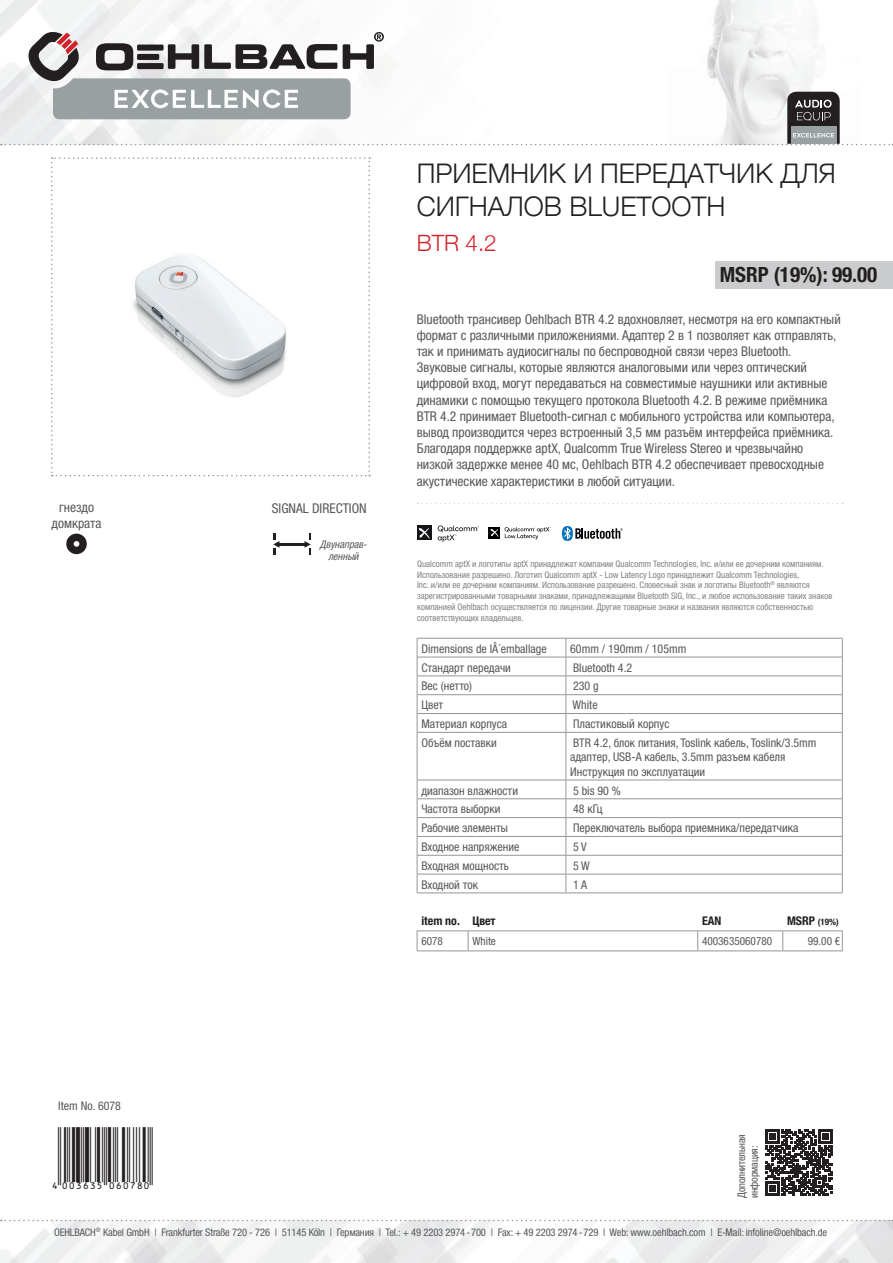
<style>
.page{position:relative;width:893px;height:1263px;background:#fff}
.page>*{position:absolute;margin:0;border:0;box-sizing:border-box;transform-origin:0 0}
.t1{font:300 27px/32.4px "Helvetica Neue";color:#231f20}
.t2{font:27px "EAN";color:#231f20}
.t3{font:300 22.5px "Helvetica Neue";color:#d1232a}
.t4{font:700 condensed 21px "Helvetica Neue LTW1 G";color:#231f20}
.t5{font:condensed 13.5px/16.2px "Helvetica Neue LTW1 G";color:#57585a}
.t6{font:condensed 12px/14.4px "Helvetica Neue LTW1 G";color:#57585a}
.t7{font:700 condensed 12px "Helvetica Neue LTW1 G";color:#231f20}
.t8{font:condensed 11.25px "Helvetica Neue LTW1 G";color:#57585a}
.t9{font:condensed 10.5px/12.6px "Helvetica Neue LTW1 G";letter-spacing:-.01em;color:#57585a}
.t10{font:italic condensed 10.5px/12.6px "Helvetica Neue LTW1 G";color:#57585a;text-align:center}
.t11{font:condensed 9px/10.8px "Helvetica Neue LTW1 G";color:#808285}
.t12{font:700 condensed 9px "Helvetica Neue LTW1 G";color:#231f20}
.s1{font-size:12px}
</style>
<div class="page">
<img style="left:0;top:1220px;width:893px;height:43px">
<img style="left:0;top:0;width:818px;height:145px">
<svg style="left:1px;top:1220px;width:892px;height:1px"></svg>
<svg style="left:51px;top:157px;width:319px;height:319px"></svg>
<svg style="left:438px;top:525px;width:41px;height:17px"></svg>
<div style="left:417px;top:525px;width:14px;height:15px;background:#171419"></div>
<svg style="left:418px;top:528px;width:12px;height:11px"></svg>
<div style="left:489px;top:527px;width:11px;height:11px;background:#000001"></div>
<svg style="left:490px;top:529px;width:9px;height:8px"></svg>
<svg style="left:505px;top:527px;width:46px;height:12px"></svg>
<svg style="left:562px;top:526px;width:61px;height:15px"></svg>
<svg style="left:66px;top:534px;width:21px;height:20px"></svg>
<hr style="left:279px;top:543px;width:26px;height:3px;background:#231f20">
<svg style="left:273px;top:533px;width:6px;height:21px"></svg>
<svg style="left:304px;top:533px;width:7px;height:21px"></svg>
<svg style="left:417px;top:503px;width:426px;height:1px"></svg>
<svg style="left:766px;top:1129px;width:66px;height:67px"></svg>
<svg style="left:1px;top:31px;width:892px;height:114px"></svg>
<svg style="left:417px;top:931px;width:426px;height:19px"></svg>
<hr style="left:417px;top:950px;width:51px;height:1px;background:#939598">
<hr style="left:468px;top:950px;width:230px;height:1px;background:#939598">
<hr style="left:698px;top:950px;width:85px;height:1px;background:#939598">
<hr style="left:783px;top:950px;width:60px;height:1px;background:#939598">
<hr style="left:417px;top:930px;width:51px;height:1px;background:#939598">
<hr style="left:468px;top:930px;width:230px;height:1px;background:#939598">
<hr style="left:698px;top:930px;width:85px;height:1px;background:#939598">
<hr style="left:783px;top:930px;width:60px;height:1px;background:#939598">
<div style="left:715px;top:261px;width:178px;height:27px;background:#cbccce"></div>
<svg style="left:417px;top:638px;width:426px;height:94px"></svg>
<hr style="left:417px;top:732px;width:149px;height:1px;background:#939598">
<hr style="left:417px;top:733px;width:1px;height:47px;background:#939598">
<hr style="left:566px;top:732px;width:277px;height:1px;background:#939598">
<hr style="left:566px;top:733px;width:1px;height:47px;background:#939598">
<hr style="left:842px;top:733px;width:1px;height:47px;background:#939598">
<hr style="left:417px;top:780px;width:149px;height:1px;background:#939598">
<hr style="left:566px;top:780px;width:277px;height:1px;background:#939598">
<hr style="left:417px;top:798px;width:149px;height:1px;background:#939598">
<hr style="left:566px;top:798px;width:277px;height:1px;background:#939598">
<hr style="left:417px;top:817px;width:149px;height:1px;background:#939598">
<hr style="left:566px;top:817px;width:277px;height:1px;background:#939598">
<hr style="left:417px;top:836px;width:149px;height:1px;background:#939598">
<hr style="left:566px;top:836px;width:277px;height:1px;background:#939598">
<hr style="left:417px;top:855px;width:149px;height:1px;background:#939598">
<hr style="left:566px;top:855px;width:277px;height:1px;background:#939598">
<hr style="left:417px;top:874px;width:149px;height:1px;background:#939598">
<svg style="left:417px;top:780px;width:1px;height:112px"></svg>
<hr style="left:566px;top:874px;width:277px;height:1px;background:#939598">
<svg style="left:566px;top:780px;width:1px;height:112px"></svg>
<svg style="left:842px;top:780px;width:1px;height:112px"></svg>
<hr style="left:417px;top:892px;width:149px;height:1px;background:#939598">
<hr style="left:566px;top:892px;width:277px;height:1px;background:#939598">
<h1 class="t1" style="left:417px;top:156px;width:420px">ПРИЕМНИК И ПЕРЕДАТЧИК ДЛЯ<br>СИГНАЛОВ BLUETOOTH</h1>
<h2 class="t3" style="left:417px;top:225px;width:82px">BTR 4.2</h2>
<h3 class="t4" style="left:720px;top:262px;width:159px">MSRP (19%): 99.00</h3>
<p class="t5" style="left:59px;top:499px;width:36px">гнездо</p>
<p class="t5" style="left:272px;top:500px;width:96px">SIGNAL DIRECTION</p>
<p class="t5" style="left:52px;top:515px;width:51px">домкрата</p>
<p class="t10" style="left:320px;top:538px;width:51px">Двунаправ&shy;ленный</p>
<p class="t5" style="left:417px;top:311px;width:425px">Bluetooth трансивер Oehlbach BTR 4.2 вдохновляет, несмотря на его компактный формат с различными приложениями. Адаптер 2 в 1 позволяет как отправлять, так и принимать аудиосигналы по беспроводной связи через Bluetooth.<br>Звуковые сигналы, которые являются аналоговыми или через оптический цифровой вход, могут передаваться на совместимые наушники или активные динамики с помощью текущего протокола Bluetooth 4.2. В режиме приёмника BTR 4.2 принимает Bluetooth-сигнал с мобильного устройства или компьютера, вывод производится через встроенный 3,5 мм разъём интерфейса приёмника.<br>Благодаря поддержке aptX, Qualcomm True Wireless Stereo и чрезвычайно низкой задержке менее 40 мс, Oehlbach BTR 4.2 обеспечивает превосходные акустические характеристики в любой ситуации.</p>
<p class="t11" style="left:417px;top:558px;width:417px">Qualcomm aptX и логотипы aptX принадлежат компании Qualcomm Technologies, Inc. и/или ее дочерним компаниям.<br>Использование разрешено. Логотип Qualcomm aptX - Low Latency Logo принадлежит Qualcomm Technologies,<br>Inc. и/или ее дочерним компаниям. Использование разрешено. Словесный знак и логотипы Bluetooth<sup>®</sup> являются зарегистрированными товарными знаками, принадлежащими Bluetooth SIG, Inc., и любое использование таких знаков компанией Oehlbach осуществляется по лицензии. Другие товарные знаки и названия являются собственностью соответствующих владельцев.</p>
<p class="t6" style="left:421px;top:641px;width:127px">Dimensions de lÂ´emballage</p>
<p class="t6" style="left:570px;top:641px;width:118px">60mm / 190mm / 105mm</p>
<p class="t6" style="left:421px;top:660px;width:91px">Стандарт передачи</p>
<p class="t6" style="left:573px;top:660px;width:61px">Bluetooth 4.2</p>
<p class="t6" style="left:421px;top:679px;width:52px">Вес (нетто)</p>
<p class="t6" style="left:573px;top:679px;width:27px">230 g</p>
<p class="t6" style="left:421px;top:698px;width:23px">Цвет</p>
<p class="t6" style="left:573px;top:698px;width:27px">White</p>
<p class="t6" style="left:421px;top:717px;width:87px">Материал корпуса</p>
<p class="t6" style="left:573px;top:717px;width:98px">Пластиковый корпус</p>
<p class="t6" style="left:421px;top:735px;width:77px">Объём поставки</p>
<p class="t6" style="left:570px;top:735px;width:248px">BTR 4.2, блок питания, Toslink кабель, Toslink/3.5mm адаптер, USB-A кабель, 3.5mm разъем кабеля<br>Инструкция по эксплуатации</p>
<p class="t6" style="left:421px;top:783px;width:98px">диапазон влажности</p>
<p class="t6" style="left:573px;top:783px;width:49px">5 bis 90 %</p>
<p class="t6" style="left:421px;top:802px;width:81px">Частота выборки</p>
<p class="t6" style="left:573px;top:802px;width:31px">48 кГц</p>
<p class="t6" style="left:421px;top:821px;width:88px">Рабочие элементы</p>
<p class="t6" style="left:573px;top:821px;width:227px">Переключатель выбора приемника/передатчика</p>
<p class="t6" style="left:421px;top:840px;width:100px">Входное напряжение</p>
<p class="t6" style="left:573px;top:840px;width:15px">5 V</p>
<p class="t6" style="left:421px;top:858px;width:89px">Входная мощность</p>
<p class="t6" style="left:573px;top:858px;width:18px">5 W</p>
<p class="t6" style="left:421px;top:877px;width:58px">Входной ток</p>
<p class="t6" style="left:573px;top:877px;width:16px">1 A</p>
<p class="t7" style="left:421px;top:913px;width:76px">item no. Цвет</p>
<p class="t7" style="left:702px;top:913px;width:21px">EAN</p>
<p class="t12" style="left:787px;top:916px;width:53px"><span class="s1">MSRP</span> (19%)</p>
<p class="t8" style="left:421px;top:934px;width:23px">6078</p>
<p class="t8" style="left:472px;top:934px;width:25px">White</p>
<p class="t8" style="left:702px;top:934px;width:72px">4003635060780</p>
<p class="t8" style="left:808px;top:934px;width:34px">99.00 €</p>
<p class="t6" style="left:58px;top:1098px;width:64px">Item No. 6078</p>
<h1 class="t2" style="left:51px;top:1157px;width:103px">4":D=@GI#NTNUVN"</h1>
<p class="t9" style="left:735px;top:1198px;width:65px;rotate:-90deg">Дополнительная информация:</p>
<p class="t9" style="left:54px;top:1226px;width:775px">OEHLBACH<sup>®</sup> Kabel GmbH | Frankfurter Straße 720 - 726 | 51145 Köln | Германия | Tel.: + 49 2203 2974-700 | Fax: + 49 2203 2974-729 | Web: www.oehlbach.com | E-Mail: infoline@oehlbach.de</p>
</div>
